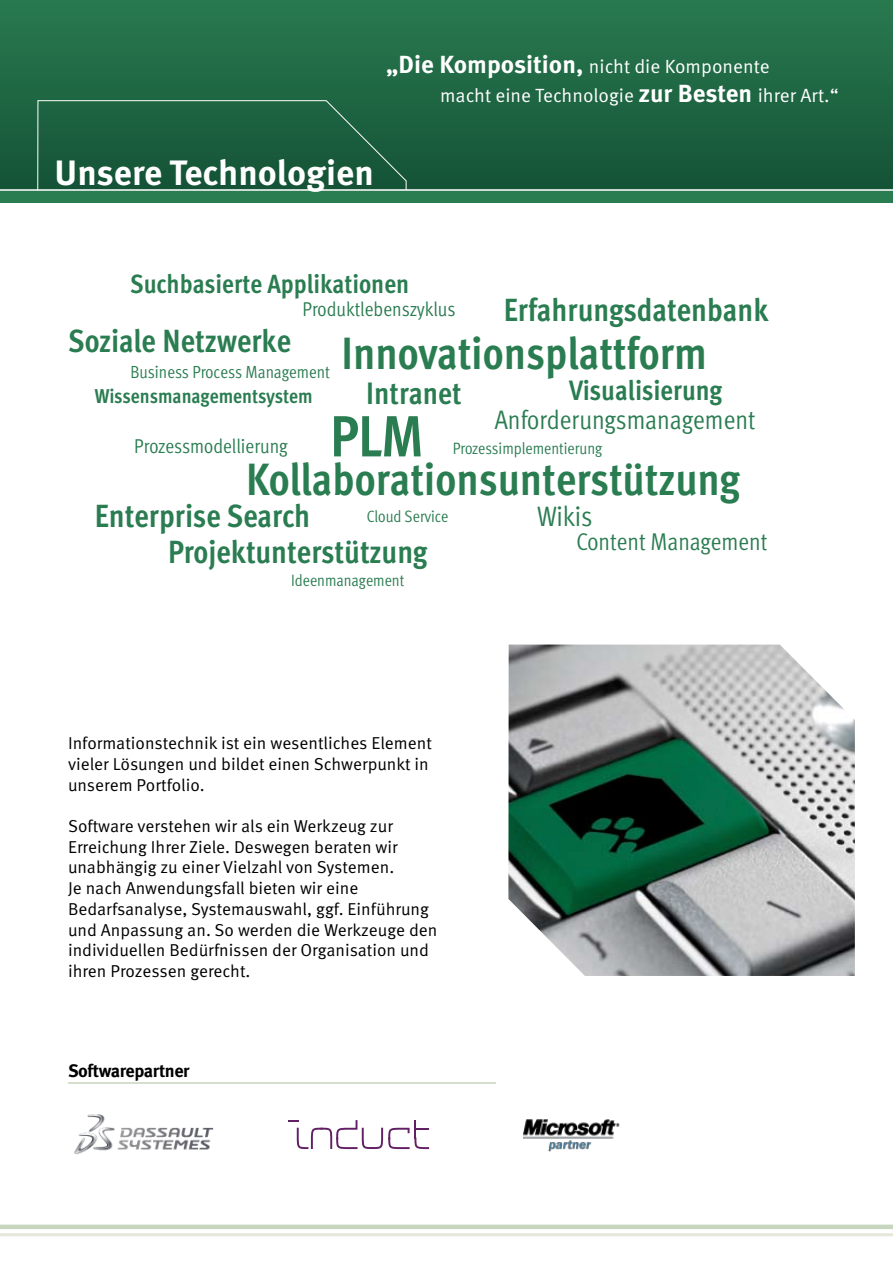
<style>
.page{position:relative;width:893px;height:1263px;background:#fff}
.page>*{position:absolute;margin:0;border:0;box-sizing:border-box;transform-origin:0 0}
.t1{font:700 58.05px "Meta Cond OT";color:#2a7c51}
.t2{font:700 45.3px "Meta Cond OT";color:#2a7c51}
.t3{font:700 35.25px "Meta OT";color:#fff}
.t4{font:700 32.1px "Meta Cond OT";color:#2a7c51}
.t5{font:700 31.05px "Meta Cond OT";color:#2a7c51}
.t6{font:700 28.05px "Meta Cond OT";letter-spacing:-.005em;color:#2a7c51}
.t7{font:28.05px "Meta Cond OT";letter-spacing:-.01em;color:#2a7c51}
.t8{font:26.7px "Meta Cond OT";color:#2a7c51}
.t9{font:700 26.4px "Meta Cond OT";color:#2a7c51}
.t10{font:24.3px "Meta Cond OT";color:#2a7c51}
.t11{font:20.1px "Meta Cond OT";color:#2a7c51}
.t12{font:700 20.1px "Meta Cond OT";color:#2a7c51}
.t13{font:19.2px/29.7px "Meta OT";color:#fff}
.t14{font:700 18px "Meta OT";letter-spacing:-.025em;color:#000}
.t15{font:17.55px "Meta Cond OT";color:#2a7c51}
.t16{font:17.25px/20.7px "Meta OT";color:#000}
.t17{font:16.5px "Meta Cond OT";color:#2a7c51}
.s1{font-weight:700;font-size:24.75px}
</style>
<div class="page">
<div style="left:0;top:0;width:893px;height:191px;background:linear-gradient(to bottom,#297a50,#145336)"></div>
<div style="left:0;top:191px;width:893px;height:12px;background:#2a7c51"></div>
<hr style="left:0;top:189px;width:893px;height:2px;background:#fff">
<svg style="left:37px;top:100px;width:369px;height:91px;background:#206142"></svg>
<img style="left:508px;top:644px;width:347px;height:332px">
<hr style="left:68px;top:1082px;width:428px;height:2px;background:#c7d6bf">
<img style="left:74px;top:1114px;width:140px;height:40px">
<img style="left:523px;top:1119px;width:97px;height:33px">
<svg style="left:288px;top:1120px;width:141px;height:29px"></svg>
<div style="left:0;top:1224px;width:893px;height:5px;background:#c7d6bf"></div>
<hr style="left:0;top:1233px;width:893px;height:3px;background:#e4e7d9">
<p class="t13" style="left:440px;top:51px;width:400px;text-indent:-54px"><span class="s1">„Die Komposition,</span> nicht die Komponente<br>macht eine Technologie <span class="s1">zur Besten</span> ihrer Art.“</p>
<h3 class="t3" style="left:55px;top:150px;width:321px">Unsere Technologien</h3>
<h3 class="t9" style="left:130px;top:267px;width:280px">Suchbasierte Applikationen</h3>
<h3 class="t4" style="left:504px;top:289px;width:267px">Erfahrungsdatenbank</h3>
<p class="t11" style="left:303px;top:297px;width:154px">Produktlebenszyklus</p>
<h3 class="t4" style="left:68px;top:321px;width:225px">Soziale Netzwerke</h3>
<h2 class="t2" style="left:341px;top:324px;width:367px">Innovationsplattform</h2>
<h3 class="t8" style="left:495px;top:404px;width:262px">Anforderungsmanagement</h3>
<p class="t15" style="left:130px;top:361px;width:201px">Business Process Management</p>
<h3 class="t6" style="left:569px;top:372px;width:155px">Visualisierung</h3>
<h3 class="t5" style="left:366px;top:373px;width:97px">Intranet</h3>
<p class="t12" style="left:95px;top:383px;width:220px">Wissensmanagementsystem</p>
<h1 class="t1" style="left:330px;top:399px;width:95px">PLM</h1>
<p class="t11" style="left:134px;top:433px;width:155px">Prozessmodellierung</p>
<p class="t17" style="left:453px;top:438px;width:151px">Prozessimplementierung</p>
<h2 class="t2" style="left:246px;top:450px;width:495px">Kollaborationsunterstützung</h2>
<h3 class="t4" style="left:95px;top:495px;width:217px">Enterprise Search</h3>
<h3 class="t7" style="left:537px;top:499px;width:57px">Wikis</h3>
<p class="t17" style="left:367px;top:506px;width:83px">Cloud Service</p>
<h3 class="t10" style="left:577px;top:527px;width:192px">Content Management</h3>
<h3 class="t4" style="left:168px;top:532px;width:261px">Projektunterstützung</h3>
<p class="t17" style="left:291px;top:570px;width:115px">Ideenmanagement</p>
<p class="t16" style="left:68px;top:733px;width:365px">Informationstechnik ist ein wesentliches Element vieler Lösungen und bildet einen Schwerpunkt in unserem Portfolio.</p>
<p class="t16" style="left:68px;top:816px;width:371px">Software verstehen wir als ein Werkzeug zur Erreichung Ihrer Ziele. Deswegen beraten wir unabhängig zu einer Vielzahl von Systemen.<br>Je nach Anwendungsfall bieten wir eine Bedarfsanalyse, Systemauswahl, ggf. Einführung und Anpassung an. So werden die Werkzeuge den individuellen Bedürfnissen der Organisation und ihren Prozessen gerecht.</p>
<p class="t14" style="left:68px;top:1059px;width:123px">Softwarepartner</p>
</div>
